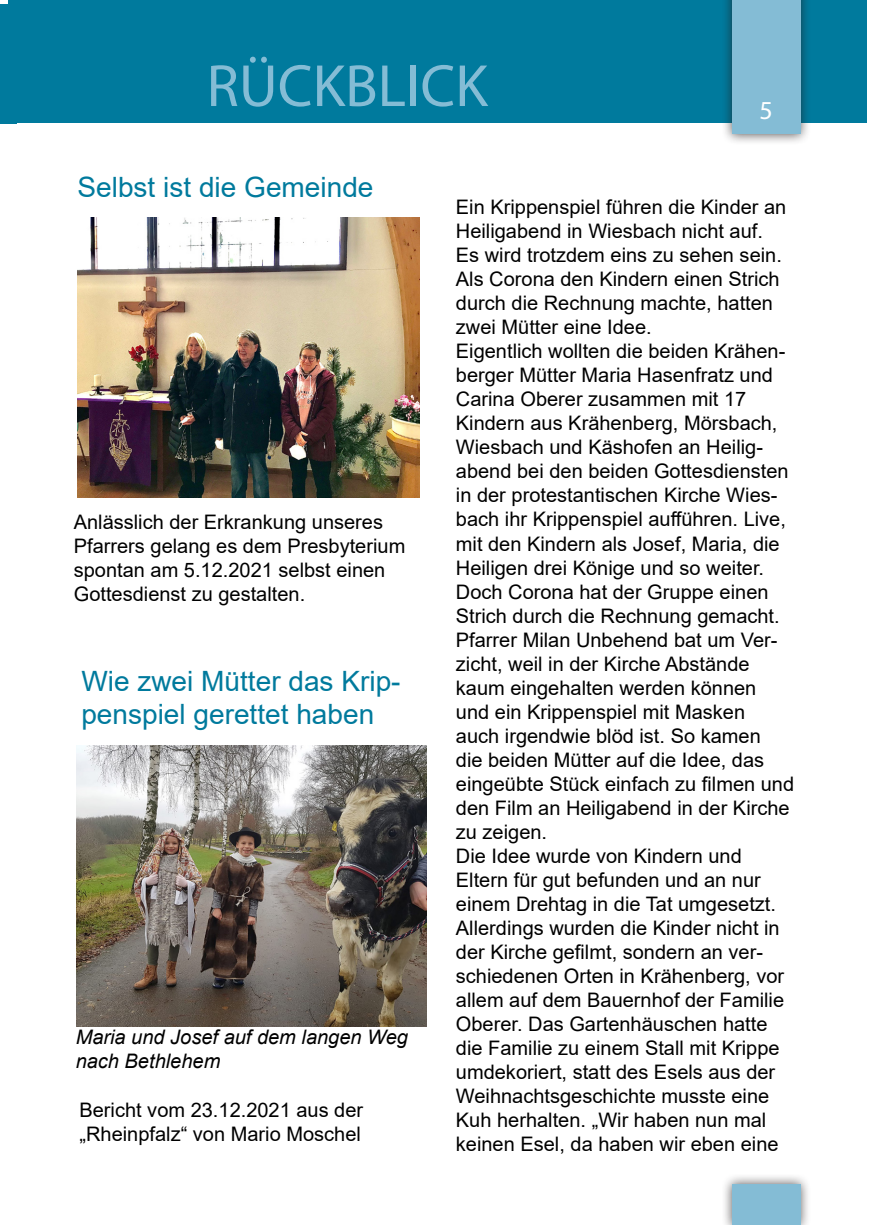
<style>
.page{position:relative;width:874px;height:1225px;background:#fff}
.page>*{position:absolute;margin:0;border:0;box-sizing:border-box;transform-origin:0 0}
.t1{font:60px "Myriad Pro";color:#84bcd5}
.Seitenzahl{font:28px/32px "Arial";color:#007a9d}
.t2{font:26px "Myriad Pro";color:#fff}
.Seitenzahl-2{font:20px/24px "Arial";color:#000}
.Seitenzahl-3{font:italic 20px/24px "Arial";color:#000}
</style>
<div class="page">
<div style="left:0;top:4px;width:17px;height:119px;background:#007a9d"></div>
<div style="left:8px;top:0;width:857px;height:123px;background:#007a9d"></div>
<div style="left:720px;top:1173px;width:90px;height:52px;background:#231f20;opacity:.75"></div>
<div style="left:731px;top:1184px;width:68px;height:40px;background:#84bcd5"></div>
<div style="left:720px;top:0;width:90px;height:145px;background:#231f20;opacity:.75"></div>
<div style="left:731px;top:0;width:68px;height:134px;background:#84bcd5"></div>
<img style="left:77px;top:217px;width:343px;height:280px">
<img style="left:77px;top:746px;width:349px;height:280px">
<h1 class="t1" style="left:206px;top:49px;width:282px">RÜCKBLICK</h1>
<p class="Seitenzahl" style="left:77px;top:171px;width:297px">Selbst ist die Gemeinde</p>
<h3 class="t2" style="left:759px;top:94px;width:15px">5</h3>
<p class="Seitenzahl-2" style="left:74px;top:509px;width:333px">Anlässlich der Erkrankung unseres Pfarrers gelang es dem Presbyterium spontan am 5.12.2021 selbst einen Gottesdienst zu gestalten.</p>
<p class="Seitenzahl" style="left:81px;top:665px;width:320px">Wie zwei Mütter das Krip&shy;penspiel gerettet haben</p>
<p class="Seitenzahl-3" style="left:76px;top:1025px;width:334px">Maria und Josef auf dem langen Weg nach Bethlehem</p>
<p class="Seitenzahl-2" style="left:79px;top:1097px;width:285px">Bericht vom 23.12.2021 aus der „Rheinpfalz“ von Mario Moschel</p>
<p class="Seitenzahl-2" style="left:455px;top:195px;width:339px">Ein Krippenspiel führen die Kinder an Heiligabend in Wiesbach nicht auf.<br>Es wird trotzdem eins zu sehen sein.<br>Als Corona den Kindern einen Strich durch die Rechnung machte, hatten zwei Mütter eine Idee.<br>Eigentlich wollten die beiden Krähen&shy;berger Mütter Maria Hasenfratz und Carina Oberer zusammen mit 17<br>Kindern aus Krähenberg, Mörsbach, Wiesbach und Käshofen an Heilig&shy;abend bei den beiden Gottesdiensten in der protestantischen Kirche Wies&shy;bach ihr Krippenspiel aufführen. Live, mit den Kindern als Josef, Maria, die Heiligen drei Könige und so weiter.<br>Doch Corona hat der Gruppe einen Strich durch die Rechnung gemacht.<br>Pfarrer Milan Unbehend bat um Ver&shy;zicht, weil in der Kirche Abstände kaum eingehalten werden können und ein Krippenspiel mit Masken<br>auch irgendwie blöd ist. So kamen<br>die beiden Mütter auf die Idee, das eingeübte Stück einfach zu filmen und den Film an Heiligabend in der Kirche zu zeigen.<br>Die Idee wurde von Kindern und Eltern für gut befunden und an nur einem Drehtag in die Tat umgesetzt.<br>Allerdings wurden die Kinder nicht in der Kirche gefilmt, sondern an ver&shy;schiedenen Orten in Krähenberg, vor allem auf dem Bauernhof der Familie Oberer. Das Gartenhäuschen hatte die Familie zu einem Stall mit Krippe umdekoriert, statt des Esels aus der Weihnachtsgeschichte musste eine Kuh herhalten. „Wir haben nun mal keinen Esel, da haben wir eben eine</p>
</div>
